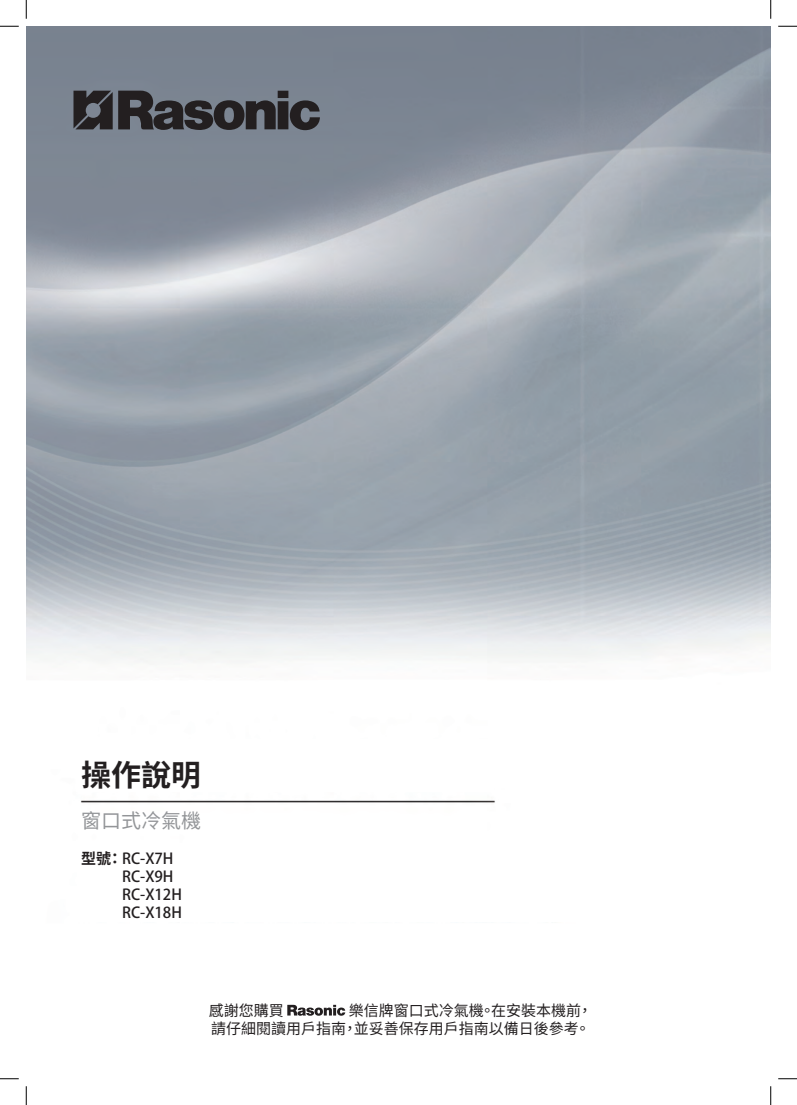
<style>
.page{position:relative;width:797px;height:1105px;background:#fff}
.page>*{position:absolute;margin:0;border:0;box-sizing:border-box;transform-origin:0 0}
.t1{font:700 30px "Source Han Sans TC";color:#231f20}
.t2{font:20px "Source Han Sans TC";color:#939598}
.t3{font:15px/18px "Source Han Sans TC";color:#231f20;text-align:right}
.t4{font:700 15px/18px "Source Han Sans TC";color:#231f20}
</style>
<div class="page">
<img style="left:27px;top:26px;width:743px;height:988px">
<div style="left:77px;top:843px;width:524px;height:78px;background:#fff"></div>
<svg style="left:73px;top:91px;width:247px;height:39px;background:#46474d"></svg>
<div style="left:77px;top:739px;width:417px;height:52px;background:#fff"></div>
<svg style="left:287px;top:1005px;width:58px;height:11px"></svg>
<svg style="left:0;top:25px;width:19px;height:2px"></svg>
<svg style="left:778px;top:25px;width:19px;height:2px"></svg>
<svg style="left:0;top:1078px;width:19px;height:1px"></svg>
<svg style="left:778px;top:1078px;width:19px;height:1px"></svg>
<svg style="left:25px;top:0;width:2px;height:19px"></svg>
<svg style="left:25px;top:1086px;width:2px;height:19px"></svg>
<svg style="left:770px;top:0;width:1px;height:19px"></svg>
<svg style="left:770px;top:1086px;width:1px;height:19px"></svg>
<h1 class="t1" style="left:81px;top:758px;width:121px">操作說明</h1>
<h2 class="t2" style="left:81px;top:809px;width:121px">窗口式冷氣機</h2>
<p class="t4" style="left:122px;top:849px;width:61px;text-indent:-41px">型號： RC-X7H<br>RC-X9H<br>RC-X12H<br>RC-X18H</p>
<p class="t3" style="left:211px;top:1001px;width:383px">樂信牌窗口式冷氣機。在安裝本機前，<br>請仔細閱讀用戶指南，並妥善保存用戶指南以備日後參考。</p>
<p class="t3" style="left:209px;top:1001px;width:76px">感謝您購買</p>
</div>
